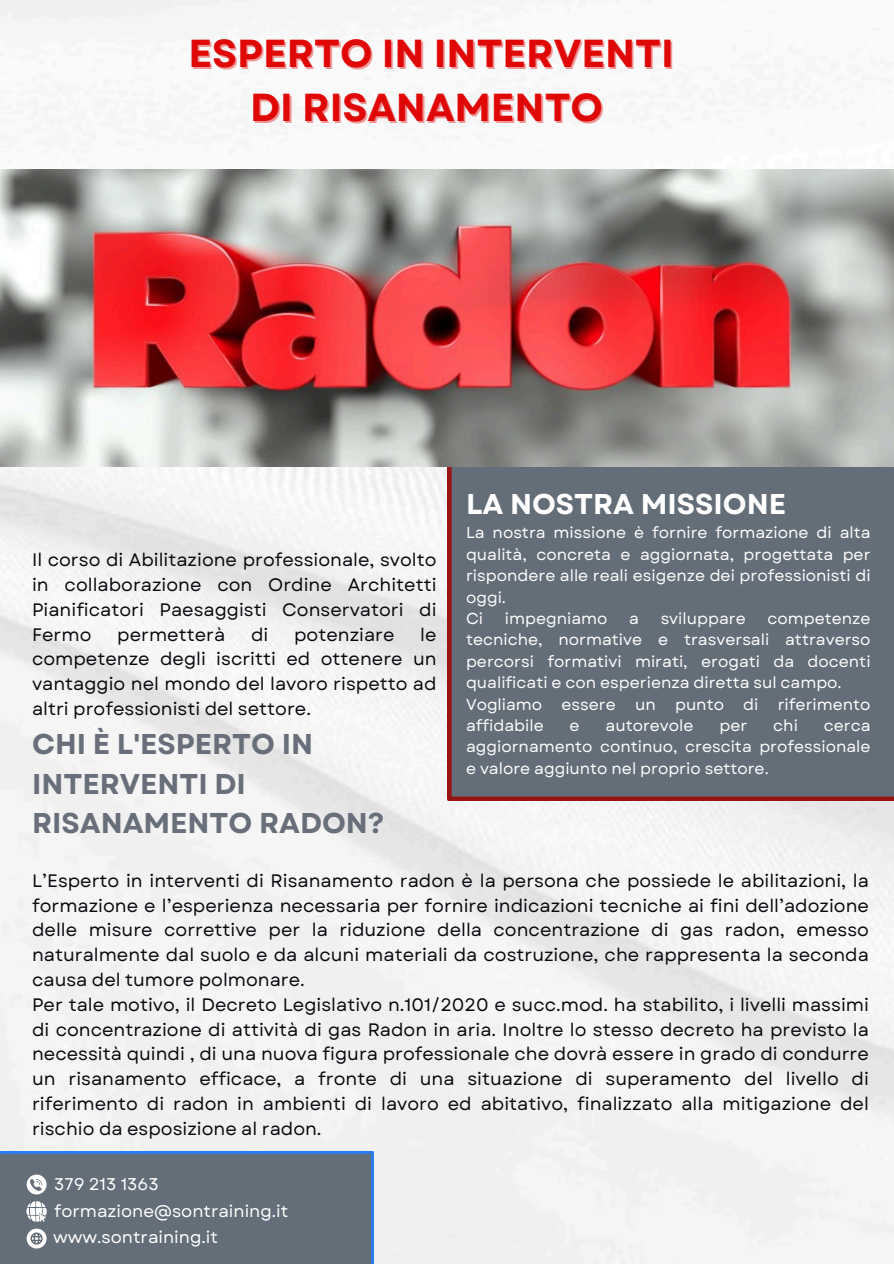
<style>
.page{position:relative;width:894px;height:1264px;background:#fff}
.page>*{position:absolute;margin:0;border:0;box-sizing:border-box;transform-origin:0 0}
.t1{font:700 39px/54px "Garet";color:#e00707;text-align:center}
.t2{font:700 28.5px/39.5px "Garet";color:#686f7b}
.t3{font:700 28.5px "Garet";color:#fff}
.t4{font:18px/24.8px "Garet";color:#070a0e;text-align:justify}
.t5{font:16.95px/26.8px "Garet";color:#fff}
.t6{font:15.75px/21.5px "Garet";color:#fff}
</style>
<div class="page">
<img style="left:0;top:0;width:893px;height:1263px">
<div style="left:447px;top:466px;width:446px;height:334px;background:#646e78"></div>
<img style="left:0;top:169px;width:893px;height:297px">
<div style="left:0;top:1151px;width:373px;height:112px;background:#646e78"></div>
<svg style="left:27px;top:1228px;width:20px;height:20px"></svg>
<svg style="left:27px;top:1174px;width:20px;height:20px"></svg>
<svg style="left:27px;top:1201px;width:20px;height:20px"></svg>
<h1 class="t1" style="left:188px;top:26px;width:486px">ESPERTO IN INTERVENTI<br>DI RISANAMENTO</h1>
<p class="t4" style="left:32px;top:547px;width:406px">Il corso di Abilitazione professionale, svolto in collaborazione con Ordine Architetti Pianificatori Paesaggisti Conservatori di Fermo</p>
<p class="t4" style="left:117px;top:622px;width:109px">permetterà</p>
<p class="t4" style="left:251px;top:622px;width:19px">di</p>
<p class="t4" style="left:294px;top:622px;width:102px">potenziare</p>
<p class="t4" style="left:32px;top:622px;width:406px;text-indent:388px">le competenze degli iscritti ed ottenere un vantaggio nel mondo del lavoro rispetto ad altri professionisti del settore.</p>
<h2 class="t2" style="left:32px;top:724px;width:354px">CHI È L'ESPERTO IN<br>INTERVENTI DI<br>RISANAMENTO RADON?</h2>
<h2 class="t3" style="left:466px;top:483px;width:321px">LA NOSTRA MISSIONE</h2>
<p class="t6" style="left:466px;top:522px;width:406px">La nostra missione è fornire formazione di alta qualità, concreta e aggiornata, progettata per rispondere alle reali esigenze dei professionisti di oggi.<br>Ci</p>
<p class="t6" style="left:504px;top:608px;width:104px">impegniamo</p>
<p class="t6" style="left:629px;top:608px;width:11px">a</p>
<p class="t6" style="left:660px;top:608px;width:86px">sviluppare</p>
<p class="t6" style="left:466px;top:608px;width:406px;text-indent:301px">competenze tecniche, normative e trasversali attraverso percorsi formativi mirati, erogati da docenti qualificati e con esperienza diretta sul campo.<br>Vogliamo essere un punto di riferimento affidabile</p>
<p class="t6" style="left:569px;top:714px;width:12px">e</p>
<p class="t6" style="left:605px;top:714px;width:89px">autorevole</p>
<p class="t6" style="left:719px;top:714px;width:29px">per</p>
<p class="t6" style="left:773px;top:714px;width:26px">chi</p>
<p class="t6" style="left:466px;top:714px;width:406px;text-align:justify;text-indent:357px">cerca aggiornamento continuo, crescita professionale e valore aggiunto nel proprio settore.</p>
<p class="t4" style="left:32px;top:868px;width:838px;text-align:left">L’Esperto in interventi di Risanamento radon è la persona che possiede le abilitazioni, la formazione e l’esperienza necessaria per fornire indicazioni tecniche ai fini dell’adozione delle misure correttive per la riduzione della concentrazione di gas radon, emesso naturalmente dal suolo e da alcuni materiali da costruzione, che rappresenta la seconda causa del tumore polmonare.<br>Per tale motivo, il Decreto Legislativo n.101/2020 e succ.mod. ha stabilito, i livelli massimi di concentrazione di attività di gas Radon in aria. Inoltre lo stesso decreto ha previsto la necessità quindi , di una nuova figura professionale che dovrà essere in grado di condurre un risanamento efficace, a fronte di una situazione di superamento del livello di riferimento di radon in ambienti di lavoro ed abitativo, finalizzato alla mitigazione del rischio da esposizione al radon.</p>
<p class="t5" style="left:53px;top:1170px;width:237px">379 213 1363 formazione@sontraining.it www.sontraining.it</p>
</div>
